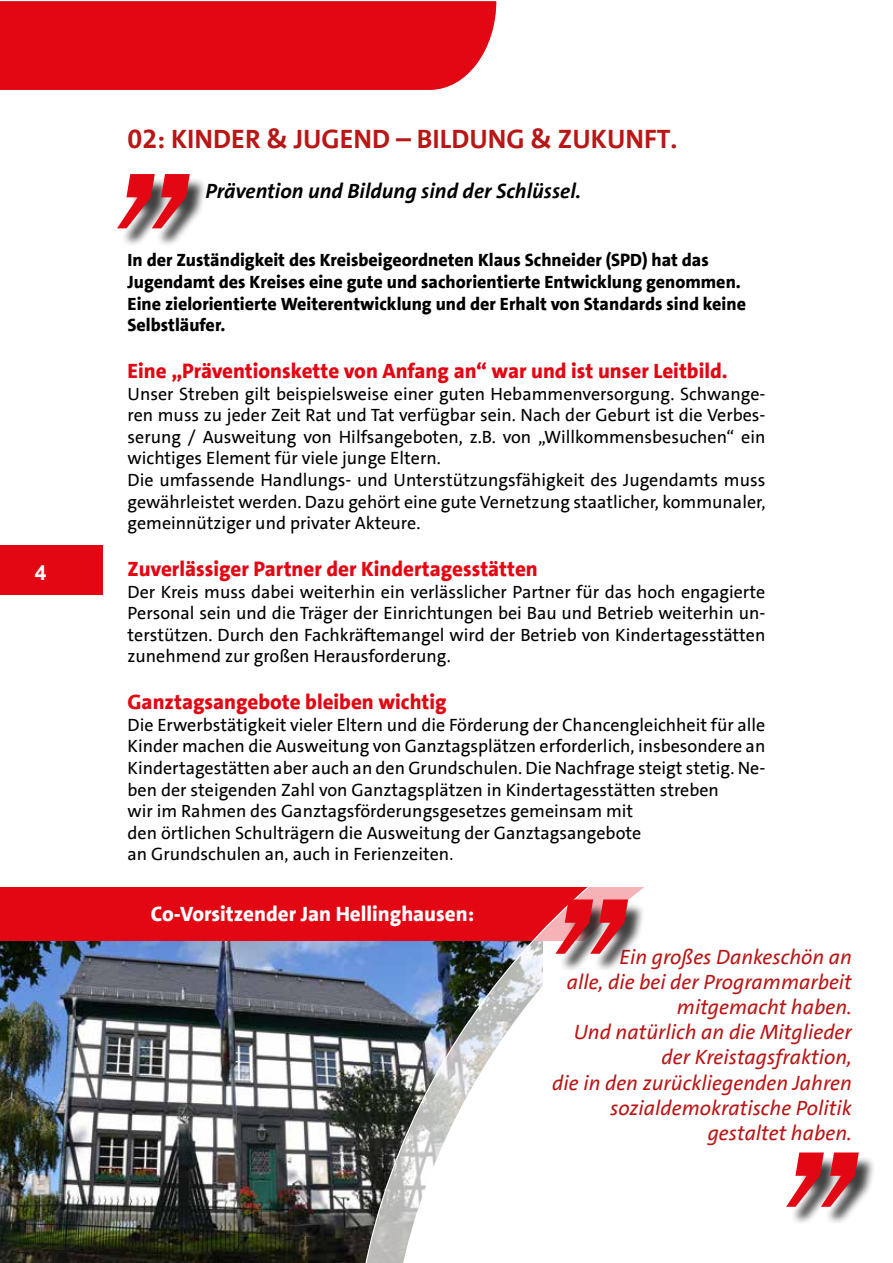
<style>
.page{position:relative;width:893px;height:1263px;background:#fff}
.page>*{position:absolute;margin:0;border:0;box-sizing:border-box;transform-origin:0 0}
.t1{font:italic 255px "Franklin Gothic";color:#e30613}
.t2{font:700 27px "SPD The Sans";color:#b91616}
.t3{font:italic 21px/25.2px "SPD The Sans";color:#b91616;text-align:right}
.t4{font:800 21px "SPD The Sans";color:#e30613}
.t5{font:italic 700 21px "SPD The Sans";color:#000}
.t6{font:800 21px "SPD The Sans";color:#fff}
.t7{font:700 21px "Arial";color:#fff}
.t8{font:18px/21.6px "SPD The Sans";color:#000}
.t9{font:800 18px/21.6px "SPD The Sans";color:#000}
.s1{font-family:"Calibri"}
</style>
<div class="page">
<img style="left:0;top:942px;width:362px;height:321px">
<div style="left:0;top:887px;width:893px;height:54px;background:#e30613"></div>
<svg style="left:362px;top:941px;width:38px;height:322px;background:#626c76"></svg>
<svg style="left:400px;top:887px;width:493px;height:376px"></svg>
<div style="left:789px;top:1155px;width:88px;height:70px;background:#000;opacity:.75"></div>
<div style="left:0;top:546px;width:103px;height:49px;background:#e30613"></div>
<div style="left:120px;top:177px;width:88px;height:70px;background:#000;opacity:.75"></div>
<div style="left:0;top:1px;width:497px;height:90px;background:#e30613"></div>
<div style="left:558px;top:902px;width:88px;height:70px;background:#000;opacity:.75"></div>
<p class="t7" style="left:35px;top:558px;width:13px">4</p>
<h2 class="t2" style="left:128px;top:121px;width:551px">02: KINDER &amp; JUGEND – BILDUNG &amp; ZUKUNFT.</h2>
<p class="t5" style="left:205px;top:177px;width:377px">Prävention und Bildung sind der Schlüssel.</p>
<h1 class="t1" style="left:119px;top:-47px;width:97px">„</h1>
<p class="t9" style="left:128px;top:250px;width:620px">In der Zuständigkeit des Kreisbeigeordneten Klaus Schneider (SPD) hat das Jugendamt des Kreises eine gute und sachorientierte Entwicklung genommen.<br>Eine zielorientierte Weiterentwicklung und der Erhalt von Standards sind keine Selbstläufer.</p>
<p class="t4" style="left:128px;top:357px;width:601px">Eine „Präventionskette von Anfang an“ war und ist unser Leitbild.</p>
<p class="t8" style="left:128px;top:383px;width:639px">Unser Streben gilt beispielsweise einer guten Hebammenversorgung. Schwange&shy;ren muss zu jeder Zeit Rat und Tat verfügbar sein. Nach der Geburt ist die Verbes&shy;serung / Ausweitung von Hilfsangeboten, z.B. von „Willkommensbesuchen“ ein wichtiges Element für viele junge Eltern.<br>Die umfassende Handlungs- und Unterstützungsfähigkeit des Jugendamts muss gewährleistet werden. Dazu gehört eine gute Vernetzung staatlicher, kommunaler, gemeinnütziger und privater Akteure.</p>
<p class="t4" style="left:128px;top:555px;width:412px">Zuverlässiger Partner der Kindertagesstätten</p>
<p class="t8" style="left:128px;top:581px;width:639px;text-align:justify">Der Kreis muss dabei weiterhin ein verlässlicher Partner für das hoch engagierte Personal sein und die Träger der Einrichtungen bei Bau und Betrieb weiterhin un&shy;terstützen. Durch den Fachkräftemangel wird der Betrieb von Kindertagesstätten zunehmend zur großen Herausforderung.</p>
<p class="t4" style="left:128px;top:689px;width:321px">Ganztagsangebote bleiben wichtig</p>
<p class="t8" style="left:128px;top:714px;width:639px">Die Erwerbstätigkeit vieler Eltern und die Förderung der Chancengleichheit für alle Kinder machen die Ausweitung von Ganztagsplätzen erforderlich, insbesondere an Kindertagestätten aber auch an den Grundschulen. Die Nachfrage steigt stetig. Ne&shy;ben der steigenden Zahl von Ganztagsplätzen in Kindertagesstätten streben<br>wir im Rahmen des Ganztagsförderungsgesetzes gemeinsam mit<br>den örtlichen Schulträgern die Ausweitung der Ganztagsangebote<br>an Grundschulen an, auch in Ferienzeiten<span class="s1">.</span></p>
<h1 class="t1" style="left:557px;top:678px;width:97px">„</h1>
<p class="t6" style="left:151px;top:901px;width:325px">Co-Vorsitzender Jan Hellinghausen:</p>
<p class="t3" style="left:552px;top:944px;width:301px">Ein großes Dankeschön an<br>alle, die bei der Programmarbeit mitgemacht haben.<br>Und natürlich an die Mitglieder der Kreistagsfraktion,<br>die in den zurückliegenden Jahren sozialdemokratische Politik gestaltet haben.</p>
<h1 class="t1" style="left:788px;top:931px;width:97px">„</h1>
</div>
